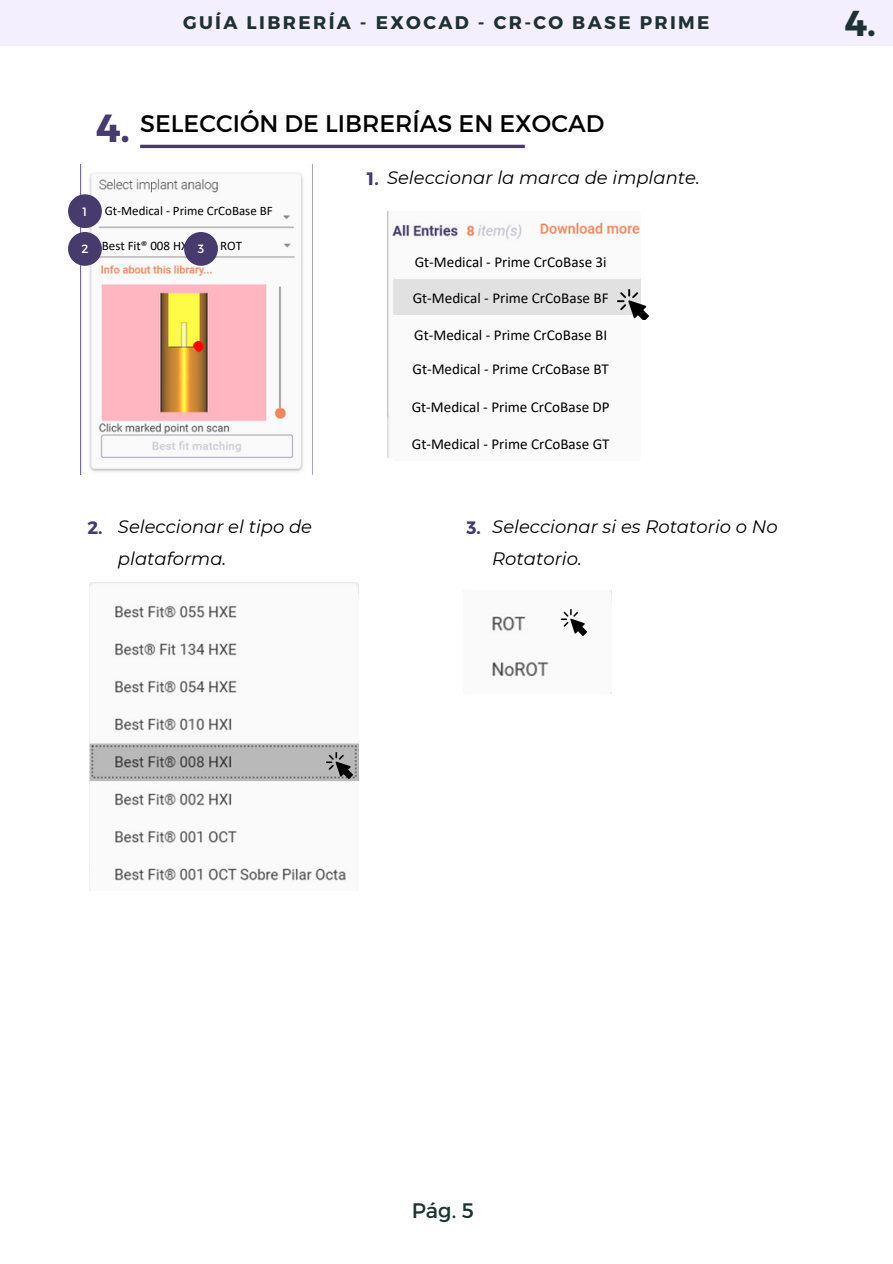
<style>
.page{position:relative;width:893px;height:1264px;background:#fff}
.page>*{position:absolute;margin:0;border:0;box-sizing:border-box;transform-origin:0 0}
.t1{font:700 39.15px "Montserrat";color:#473a6d}
.t2{font:700 36px "Montserrat";color:#1e3133}
.t3{font:24px "Montserrat";color:#000}
.t4{font:21px "Montserrat";color:#1e3133}
.t5{font:700 18.3px "Montserrat";letter-spacing:.13em;color:#1e3133}
.t6{font:italic 18px/31.5px "Montserrat";color:#000}
.t7{font:700 18px "Montserrat";color:#473a6d}
.t8{font:15.15px "Calibri";color:#000}
.t9{font:12.9px "Calibri";color:#000}
.t10{font:12px "Montserrat";color:#fff}
</style>
<div class="page">
<div style="left:0;top:0;width:892px;height:46px;background:#f3efff"></div>
<hr style="left:140px;top:145px;width:385px;height:3px;background:#473a6d">
<img style="left:387px;top:211px;width:253px;height:247px">
<div style="left:394px;top:279px;width:245px;height:36px;background:#e1e1e1"></div>
<div style="left:394px;top:242px;width:245px;height:37px;background:#fafafa"></div>
<div style="left:394px;top:315px;width:245px;height:36px;background:#fafafa"></div>
<div style="left:394px;top:351px;width:245px;height:37px;background:#fafafa"></div>
<div style="left:394px;top:388px;width:245px;height:36px;background:#fafafa"></div>
<div style="left:394px;top:424px;width:245px;height:37px;background:#fafafa"></div>
<img style="left:618px;top:290px;width:30px;height:29px">
<img style="left:81px;top:165px;width:222px;height:309px">
<div style="left:99px;top:235px;width:82px;height:19px;background:#fafafa"></div>
<div style="left:213px;top:235px;width:65px;height:19px;background:#fafafa"></div>
<div style="left:99px;top:198px;width:179px;height:26px;background:#fafafa"></div>
<div style="left:184px;top:232px;width:34px;height:34px;background:#473a6d;border-radius:50%"></div>
<div style="left:68px;top:232px;width:34px;height:34px;background:#473a6d;border-radius:50%"></div>
<div style="left:68px;top:194px;width:34px;height:34px;background:#473a6d;border-radius:50%"></div>
<img style="left:89px;top:583px;width:269px;height:308px">
<img style="left:326px;top:752px;width:26px;height:26px">
<img style="left:463px;top:590px;width:148px;height:87px">
<img style="left:561px;top:609px;width:26px;height:26px">
<p class="t5" style="left:183px;top:10px;width:528px">GUÍA LIBRERÍA - EXOCAD - CR-CO BASE PRIME</p>
<p class="t1" style="left:96px;top:102px;width:36px">4.</p>
<p class="t3" style="left:140px;top:108px;width:465px">SELECCIÓN DE LIBRERÍAS EN EXOCAD</p>
<p class="t9" style="left:105px;top:205px;width:169px">Gt-Medical - Prime CrCoBase BF</p>
<p class="t9" style="left:102px;top:240px;width:91px">Best Fit® 008 HXI</p>
<p class="t9" style="left:220px;top:240px;width:23px">ROT</p>
<p class="t10" style="left:83px;top:204px;width:6px">1</p>
<p class="t10" style="left:81px;top:241px;width:9px">2</p>
<p class="t10" style="left:198px;top:241px;width:8px">3</p>
<p class="t7" style="left:87px;top:516px;width:17px">2.</p>
<p class="t6" style="left:118px;top:511px;width:196px">Seleccionar el tipo de plataforma.</p>
<p class="t7" style="left:367px;top:167px;width:13px">1.</p>
<p class="t6" style="left:387px;top:161px;width:314px">Seleccionar la marca de implante.</p>
<p class="t8" style="left:414px;top:256px;width:193px">Gt-Medical - Prime CrCoBase 3i</p>
<p class="t8" style="left:412px;top:292px;width:197px">Gt-Medical - Prime CrCoBase BF</p>
<p class="t8" style="left:414px;top:328px;width:194px">Gt-Medical - Prime CrCoBase BI</p>
<p class="t8" style="left:412px;top:362px;width:198px">Gt-Medical - Prime CrCoBase BT</p>
<p class="t8" style="left:412px;top:364px;width:197px">Gt-Medical - Prime CrCoBase BF</p>
<p class="t8" style="left:411px;top:401px;width:199px">Gt-Medical - Prime CrCoBase DP</p>
<p class="t8" style="left:412px;top:437px;width:199px">Gt-Medical - Prime CrCoBase GT</p>
<p class="t7" style="left:466px;top:516px;width:16px">3.</p>
<p class="t6" style="left:492px;top:511px;width:287px">Seleccionar si es Rotatorio o No<br>Rotatorio.</p>
<p class="t2" style="left:844px;top:0;width:33px">4.</p>
<p class="t4" style="left:412px;top:1197px;width:63px">Pág. 5</p>
</div>
